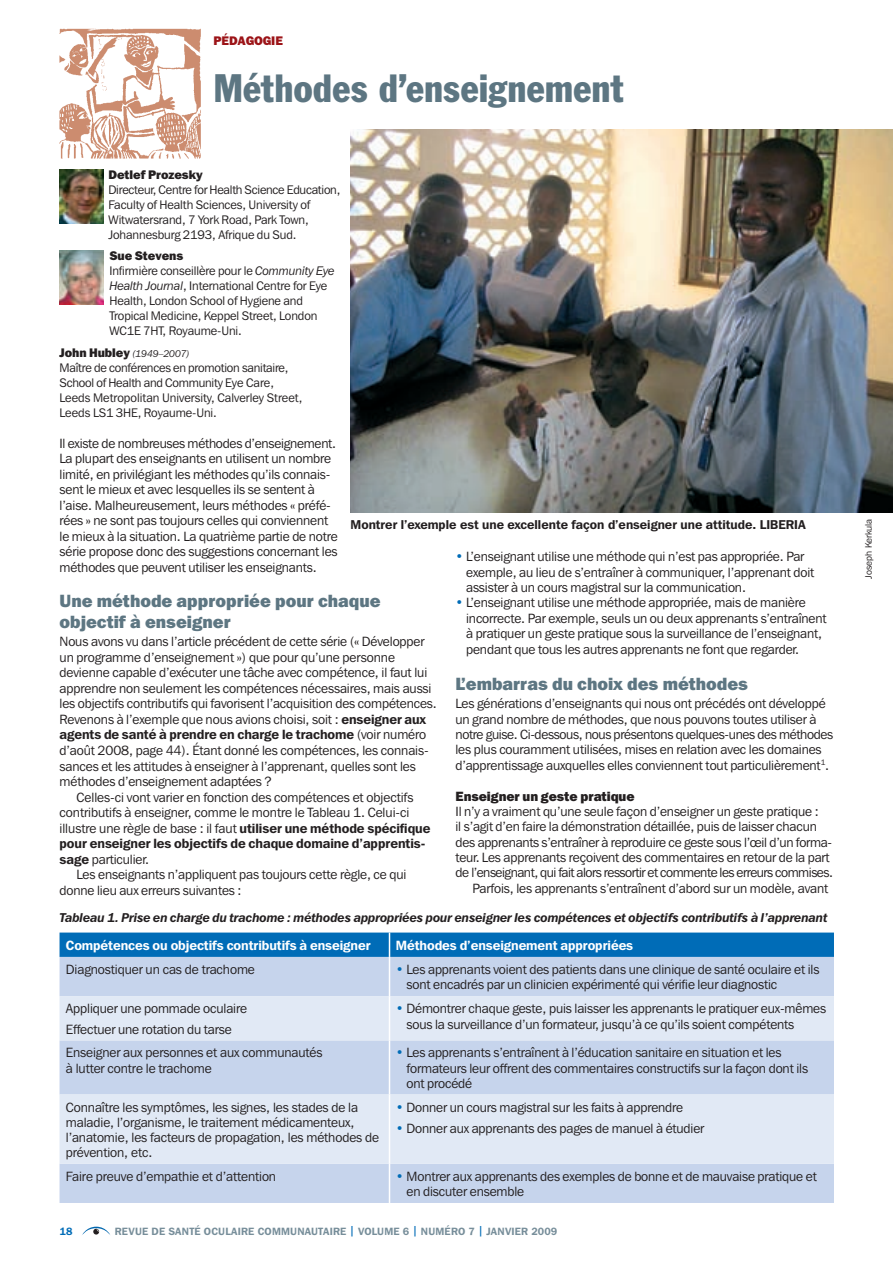
<style>
.page{position:relative;width:893px;height:1263px;background:#fff}
.page>*{position:absolute;margin:0;border:0;box-sizing:border-box;transform-origin:0 0}
.t1{font:condensed 39px "Franklin Gothic BT";color:#5d7682}
.t2{font:800 17.7px/21px "Franklin Gothic IT Cby BT";color:#5d7682}
.t3{font:13.35px/15.5px "Franklin Gothic IT Cby BT";letter-spacing:-.01em;color:#231f20}
.t4{font:600 13.35px "Franklin Gothic IT Cby BT";letter-spacing:-.005em;color:#231f20}
.t5{font:600 13.35px "Franklin Gothic IT Cby BT";letter-spacing:-.005em;color:#fff}
.t6{font:13.35px "Franklin Gothic IT Cby BT";letter-spacing:-.035em;color:#231f20}
.t7{font:800 13.35px "Franklin Gothic IT Cby BT";letter-spacing:-.01em;color:#231f20}
.t8{font:italic 600 12.75px "Franklin Gothic IT Cby BT";letter-spacing:-.01em;color:#231f20}
.t9{font:600 12.75px "Franklin Gothic IT Cby BT";color:#231f20}
.t10{font:12.3px/15px "Franklin Gothic IT Cby BT";letter-spacing:-.005em;color:#231f20}
.t11{font:800 12.3px "Franklin Gothic IT Cby BT";letter-spacing:-.005em;color:#231f20}
.t12{font:800 12.3px "Franklin Gothic IT Cby BT";letter-spacing:-.005em;color:#9c1418}
.t13{font:600 10.5px "Franklin Gothic IT Cby BT";letter-spacing:.02em;color:#778e9a}
.t14{font:600 10.5px "Franklin Gothic IT Cby BT";color:#006cb7}
.t15{font:italic 9.75px "Franklin Gothic IT Cby BT";letter-spacing:-.01em;color:#231f20}
.t16{font:9.3px "Franklin Gothic IT Cby BT";color:#231f20}
.s1{font-weight:800}
.s2{font-style:italic}
.s3{font-weight:800;font-style:normal;font-size:12.3px}
.s4{font-weight:600}
.s5{font-weight:400}
.s6{font-weight:800;color:#006cb7}
.s7{color:#006cb7}
</style>
<div class="page">
<svg style="left:82px;top:1227px;width:28px;height:8px"></svg>
<img style="left:59px;top:28px;width:142px;height:131px">
<img style="left:60px;top:169px;width:44px;height:54px">
<img style="left:60px;top:250px;width:44px;height:54px">
<img style="left:351px;top:129px;width:542px;height:384px">
<div style="left:60px;top:957px;width:774px;height:246px;background:#c6d4ec"></div>
<svg style="left:60px;top:996px;width:774px;height:168px;background:#d8e2f2"></svg>
<svg style="left:60px;top:932px;width:774px;height:25px;background:#0770b8"></svg>
<hr style="left:389px;top:957px;width:1px;height:39px;background:#fff">
<hr style="left:389px;top:996px;width:1px;height:44px;background:#fff">
<hr style="left:389px;top:1040px;width:1px;height:54px;background:#fff">
<hr style="left:389px;top:1094px;width:1px;height:70px;background:#fff">
<hr style="left:389px;top:1164px;width:1px;height:39px;background:#fff">
<p class="t12" style="left:214px;top:33px;width:71px">PÉDAGOGIE</p>
<h1 class="t1" style="left:214px;top:62px;width:412px">Méthodes d’enseignement</h1>
<p class="t11" style="left:108px;top:167px;width:96px">Detlef Prozesky</p>
<p class="t10" style="left:108px;top:182px;width:233px">Directeur, Centre for Health Science Education, Faculty of Health Sciences, University of Witwatersrand, 7 York Road, Park Town, Johannesburg 2193, Afrique du Sud.</p>
<p class="t10" style="left:109px;top:248px;width:227px"><span class="s1">Sue Stevens<br></span>Infirmière conseillère pour le <span class="s2">Community Eye Health Journal</span>, International Centre for Eye Health, London School of Hygiene and Tropical Medicine, Keppel Street, London WC1E 7HT, Royaume-Uni.</p>
<p class="t15" style="left:60px;top:347px;width:132px"><span class="s3">John Hubley</span> (1949–2007)</p>
<p class="t10" style="left:60px;top:360px;width:244px">Maître de conférences en promotion sanitaire, School of Health and Community Eye Care, Leeds Metropolitan University, Calverley Street, Leeds LS1 3HE, Royaume-Uni.</p>
<p class="t3" style="left:60px;top:435px;width:280px">Il existe de nombreuses méthodes d’enseignement.<br>La plupart des enseignants en utilisent un nombre limité, en privilégiant les méthodes qu’ils connais&shy;sent le mieux et avec lesquelles ils se sentent à l’aise. Malheureusement, leurs méthodes « préfé&shy;rées » ne sont pas toujours celles qui conviennent le mieux à la situation. La quatrième partie de notre série propose donc des suggestions concernant les méthodes que peuvent utiliser les enseignants.</p>
<h2 class="t2" style="left:60px;top:590px;width:323px">Une méthode appropriée pour chaque objectif à enseigner</h2>
<p class="t3" style="left:60px;top:634px;width:367px">Nous avons vu dans l’article précédent de cette série (« Développer</p>
<p class="t3" style="left:60px;top:649px;width:337px">un programme d’enseignement ») que pour qu’une personne</p>
<p class="t3" style="left:60px;top:665px;width:369px">devienne capable d’exécuter une tâche avec compétence, il faut lui</p>
<p class="t3" style="left:60px;top:680px;width:373px">apprendre non seulement les compétences nécessaires, mais aussi</p>
<p class="t3" style="left:60px;top:696px;width:379px">les objectifs contributifs qui favorisent l’acquisition des compétences.</p>
<p class="t3" style="left:60px;top:711px;width:368px">Revenons à l’exemple que nous avions choisi, soit : <span class="s4">enseigner aux</span></p>
<p class="t4" style="left:60px;top:726px;width:368px">agents de santé à prendre en charge le trachome <span class="s5">(voir numéro</span></p>
<p class="t3" style="left:60px;top:742px;width:371px">d’août 2008, page 44). Étant donné les compétences, les connais-</p>
<p class="t3" style="left:60px;top:758px;width:358px">sances et les attitudes à enseigner à l’apprenant, quelles sont les</p>
<p class="t3" style="left:60px;top:773px;width:214px">méthodes d’enseignement adaptées ?</p>
<p class="t3" style="left:77px;top:789px;width:338px">Celles-ci vont varier en fonction des compétences et objectifs</p>
<p class="t3" style="left:60px;top:804px;width:351px">contributifs à enseigner, comme le montre le Tableau 1. Celui-ci</p>
<p class="t3" style="left:60px;top:820px;width:372px">illustre une règle de base : il faut <span class="s4">utiliser une méthode spécifique</span></p>
<p class="t4" style="left:60px;top:835px;width:367px">pour enseigner les objectifs de chaque domaine d’apprentis-</p>
<p class="t3" style="left:60px;top:851px;width:91px"><span class="s4">sage</span> particulier.</p>
<p class="t3" style="left:77px;top:867px;width:331px">Les enseignants n’appliquent pas toujours cette règle, ce qui</p>
<p class="t3" style="left:60px;top:882px;width:184px">donne lieu aux erreurs suivantes :</p>
<p class="t9" style="left:350px;top:516px;width:457px">Montrer l’exemple est une excellente façon d’enseigner une attitude. LIBERIA</p>
<p class="t3" style="left:466px;top:549px;width:350px;text-indent:-11px"><span class="s6">•</span> L’enseignant utilise une méthode qui n’est pas appropriée. Par exemple, au lieu de s’entraîner à communiquer, l’apprenant doit assister à un cours magistral sur la communication.</p>
<p class="t3" style="left:466px;top:595px;width:362px;text-indent:-11px"><span class="s6">•</span> L’enseignant utilise une méthode appropriée, mais de manière incorrecte. Par exemple, seuls un ou deux apprenants s’entraînent à pratiquer un geste pratique sous la surveillance de l’enseignant, pendant que tous les autres apprenants ne font que regarder.</p>
<h2 class="t2" style="left:455px;top:673px;width:294px">L’embarras du choix des méthodes</h2>
<p class="t3" style="left:455px;top:696px;width:379px">Les générations d’enseignants qui nous ont précédés ont développé un grand nombre de méthodes, que nous pouvons toutes utiliser à notre guise. Ci-dessous, nous présentons quelques-unes des méthodes les plus couramment utilisées, mises en relation avec les domaines d’apprentissage auxquelles elles conviennent tout particulièrement<sup>1</sup>.</p>
<p class="t7" style="left:455px;top:787px;width:181px">Enseigner un geste pratique</p>
<p class="t3" style="left:455px;top:803px;width:365px">Il n’y a vraiment qu’une seule façon d’enseigner un geste pratique :</p>
<p class="t3" style="left:455px;top:819px;width:363px">il s’agit d’en faire la démonstration détaillée, puis de laisser chacun</p>
<p class="t3" style="left:455px;top:834px;width:378px">des apprenants s’entraîner à reproduire ce geste sous l’œil d’un forma-</p>
<p class="t3" style="left:455px;top:849px;width:376px">teur. Les apprenants reçoivent des commentaires en retour de la part</p>
<p class="t6" style="left:455px;top:864px;width:379px">de l’enseignant, qui fait alors ressortir et commente les erreurs commises.</p>
<p class="t3" style="left:472px;top:880px;width:357px">Parfois, les apprenants s’entraînent d’abord sur un modèle, avant</p>
<p class="t8" style="left:60px;top:910px;width:770px">Tableau 1. Prise en charge du trachome : méthodes appropriées pour enseigner les compétences et objectifs contributifs à l’apprenant</p>
<p class="t5" style="left:66px;top:937px;width:306px">Compétences ou objectifs contributifs à enseigner</p>
<p class="t5" style="left:396px;top:937px;width:239px">Méthodes d’enseignement appropriées</p>
<p class="t3" style="left:66px;top:961px;width:190px">Diagnostiquer un cas de trachome</p>
<p class="t3" style="left:406px;top:961px;width:414px;text-indent:-11px"><span class="s6">•</span> Les apprenants voient des patients dans une clinique de santé oculaire et ils sont encadrés par un clinicien expérimenté qui vérifie leur diagnostic</p>
<p class="t3" style="left:66px;top:998px;width:183px;line-height:20.5px">Appliquer une pommade oculaire<br>Effectuer une rotation du tarse</p>
<p class="t3" style="left:406px;top:1000px;width:421px;text-indent:-11px"><span class="s6">•</span> Démontrer chaque geste, puis laisser les apprenants le pratiquer eux-mêmes sous la surveillance d’un formateur, jusqu’à ce qu’ils soient compétents</p>
<p class="t3" style="left:66px;top:1045px;width:258px">Enseigner aux personnes et aux communautés à lutter contre le trachome</p>
<p class="t3" style="left:406px;top:1045px;width:403px;text-indent:-11px"><span class="s6">•</span> Les apprenants s’entraînent à l’éducation sanitaire en situation et les formateurs leur offrent des commentaires constructifs sur la façon dont ils ont procédé</p>
<p class="t3" style="left:66px;top:1099px;width:315px">Connaître les symptômes, les signes, les stades de la maladie, l’organisme, le traitement médicamenteux, l’anatomie, les facteurs de propagation, les méthodes de prévention, etc.</p>
<p class="t3" style="left:396px;top:1099px;width:289px"><span class="s6">•</span> Donner un cours magistral sur les faits à apprendre</p>
<p class="t3" style="left:396px;top:1121px;width:310px"><span class="s6">•</span> Donner aux apprenants des pages de manuel à étudier</p>
<p class="t3" style="left:66px;top:1168px;width:212px">Faire preuve d’empathie et d’attention</p>
<p class="t3" style="left:406px;top:1168px;width:412px;text-indent:-11px"><span class="s6">•</span> Montrer aux apprenants des exemples de bonne et de mauvaise pratique et en discuter ensemble</p>
<p class="t14" style="left:60px;top:1225px;width:15px">18</p>
<p class="t13" style="left:115px;top:1225px;width:15px">Revue</p>
<p class="t13" style="left:152px;top:1225px;width:32px">de Santé</p>
<p class="t13" style="left:204px;top:1225px;width:15px">Oculaire</p>
<p class="t13" style="left:258px;top:1225px;width:15px">Communautaire</p>
<p class="t13" style="left:350px;top:1225px;width:23px"><span class="s7">|</span> Volume</p>
<p class="t13" style="left:403px;top:1225px;width:34px">6 <span class="s7">|</span> Numéro</p>
<p class="t13" style="left:468px;top:1225px;width:90px">7 <span class="s7">|</span> JANVIER 2009</p>
<p class="t16" style="left:863px;top:578px;width:61px;rotate:-90deg">Joseph Kerkula</p>
</div>
